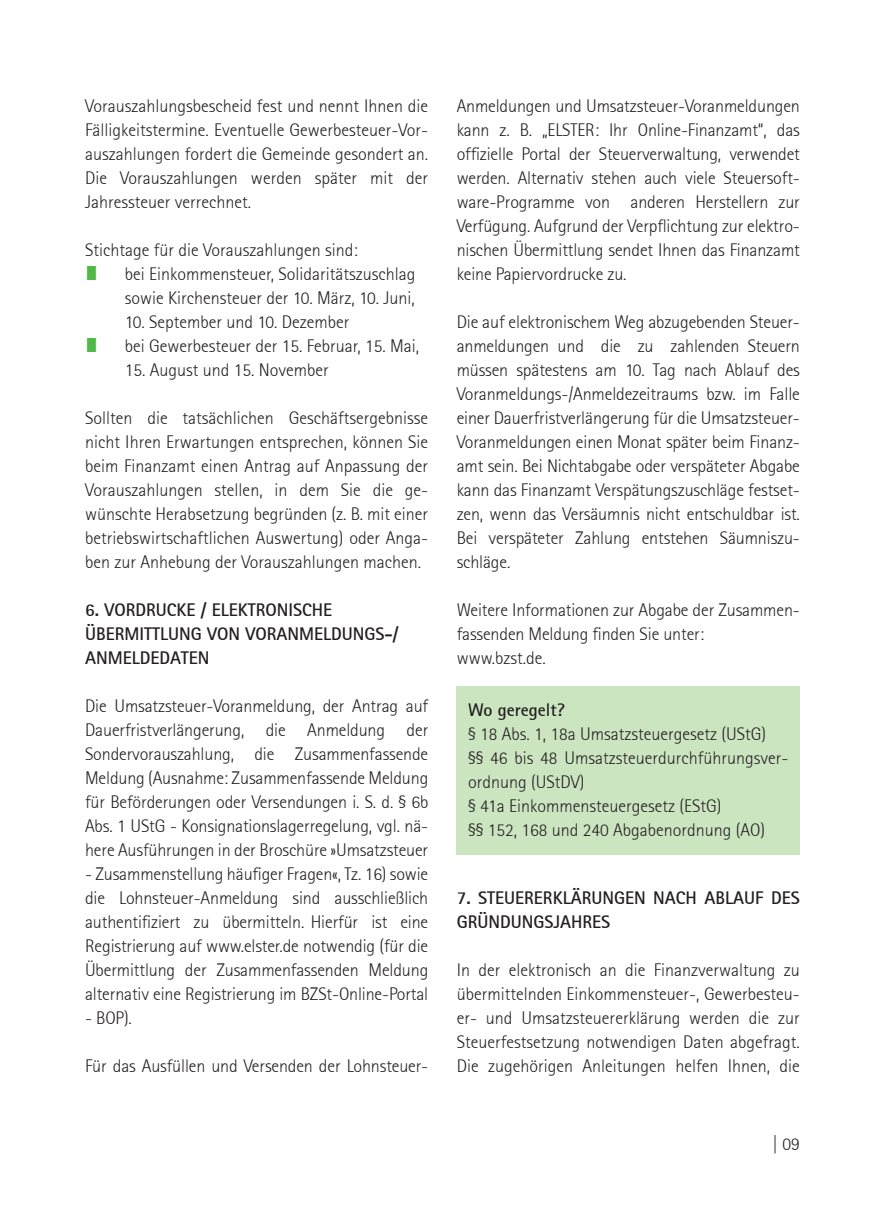
<style>
.page{position:relative;width:885px;height:1225px;background:#fff}
.page>*{position:absolute;margin:0;border:0;box-sizing:border-box;transform-origin:0 0}
.t1{font:300 18px/24px "Rotis Sans Serif";color:#231f20;text-align:justify}
.t2{font:700 18px/24px "Rotis Sans Serif";color:#231f20}
.t3{font:18px "OCRA Std";color:#51b848}
</style>
<div class="page">
<div style="left:456px;top:686px;width:343px;height:168px;background:#cce5c1"></div>
<p class="t1" style="left:85px;top:94px;width:345px">Vorauszahlungsbescheid fest und nennt Ihnen die Fälligkeitstermine. Eventuelle Gewerbesteuer-Vor&shy;auszahlungen fordert die Gemeinde gesondert an.<br>Die Vorauszahlungen werden später mit der Jahressteuer verrechnet.</p>
<p class="t1" style="left:85px;top:238px;width:274px">Stichtage für die Vorauszahlungen sind:</p>
<p class="t3" style="left:85px;top:265px;width:14px">þ</p>
<p class="t1" style="left:125px;top:262px;width:292px">bei Einkommensteuer, Solidaritätszuschlag sowie Kirchensteuer der 10. März, 10. Juni,</p>
<p class="t1" style="left:125px;top:310px;width:226px">10. September und 10. Dezember</p>
<p class="t3" style="left:85px;top:337px;width:14px">þ</p>
<p class="t1" style="left:125px;top:334px;width:296px">bei Gewerbesteuer der 15. Februar, 15. Mai,</p>
<p class="t1" style="left:125px;top:358px;width:205px">15. August und 15. November</p>
<p class="t1" style="left:85px;top:406px;width:345px">Sollten die tatsächlichen Geschäftsergebnisse nicht Ihren Erwartungen entsprechen, können Sie beim Finanzamt einen Antrag auf Anpassung der Vorauszahlungen stellen, in dem Sie die ge&shy;wünschte Herabsetzung begründen (z. B. mit einer betriebswirtschaftlichen Auswertung) oder Anga&shy;ben zur Anhebung der Vorauszahlungen machen.</p>
<p class="t2" style="left:85px;top:597px;width:247px">6. VORDRUCKE / ELEKTRONISCHE<br>ÜBERMI</p>
<p class="t2" style="left:85px;top:621px;width:315px;text-indent:59px">TTLUNG VON VORANMELDUNGS-/<br>ANMELDEDA</p>
<p class="t2" style="left:181px;top:645px;width:30px">TEN</p>
<p class="t1" style="left:85px;top:694px;width:345px">Die Umsatzsteuer-Voranmeldung, der Antrag auf Dauerfristverlängerung, die Anmeldung der Sondervorauszahlung, die Zusammenfassende Meldung (Ausnahme: Zusammenfassende Meldung für Beförderungen oder Versendungen i. S. d. § 6b Abs. 1 UStG - Konsignationslagerregelung, vgl. nä&shy;here Ausführungen in der Broschüre »Umsatzsteuer</p>
<p class="t1" style="left:85px;top:862px;width:345px">- Zusammenstellung häufiger Fragen«, Tz. 16) sowie die Lohnsteuer-Anmeldung sind ausschließlich authentifiziert zu übermitteln. Hierfür ist eine Registrierung auf www.elster.de notwendig (für die Übermittlung der Zusammenfassenden Meldung alternativ eine Registrierung im BZSt-Online-Portal</p>
<p class="t1" style="left:85px;top:1005px;width:48px">- BOP).</p>
<p class="t1" style="left:85px;top:1053px;width:345px">Für das Ausfüllen und Versenden der Lohnsteuer-</p>
<p class="t1" style="left:456px;top:93px;width:345px">Anmeldungen und Umsatzsteuer-Voranmeldungen kann z. B. „ELSTER: Ihr Online-Finanzamt“, das offizielle Portal der Steuerverwaltung, verwendet werden. Alternativ stehen auch viele Steuersoft&shy;ware-Programme von anderen Herstellern zur Verfügung. Aufgrund der Verpflichtung zur elektro&shy;nischen Übermittlung sendet Ihnen das Finanzamt keine Papiervordrucke zu.</p>
<p class="t1" style="left:456px;top:309px;width:345px">Die auf elektronischem Weg abzugebenden Steuer&shy;anmeldungen und die zu zahlenden Steuern müssen spätestens am 10. Tag nach Ablauf des Voranmeldungs-/Anmeldezeitraums bzw. im Falle einer Dauerfristverlängerung für die Umsatzsteuer-Voranmeldungen einen Monat später beim Finanz&shy;amt sein. Bei Nichtabgabe oder verspäteter Abgabe kann das Finanzamt Verspätungszuschläge festset&shy;zen, wenn das Versäumnis nicht entschuldbar ist.<br>Bei verspäteter Zahlung entstehen Säumniszu&shy;schläge.</p>
<p class="t1" style="left:456px;top:597px;width:345px;text-align:left">Weitere Informationen zur Abgabe der Zusammen&shy;fassenden Meldung finden Sie unter:<br>www.bzst.de.</p>
<p class="t2" style="left:468px;top:698px;width:98px">WO GEREGELT?</p>
<p class="t1" style="left:468px;top:722px;width:322px;text-align:left">§ 18 Abs. 1, 18a Umsatzsteuergesetz (UStG)<br>§§ 46 bis 48 Umsatzsteuerdurchführungsver&shy;ordnung (UStDV)<br>§ 41a Einkommensteuergesetz (EStG)<br>§§ 152, 168 und 240 Abgabenordnung (AO)</p>
<p class="t2" style="left:456px;top:885px;width:69px">7. STEUERER</p>
<p class="t2" style="left:552px;top:885px;width:229px">KLÄRUNGEN NACH ABLAUF DES</p>
<p class="t2" style="left:456px;top:909px;width:87px">GRÜNDUNGSJA</p>
<p class="t2" style="left:571px;top:909px;width:21px">HRES</p>
<p class="t1" style="left:456px;top:957px;width:345px">In der elektronisch an die Finanzverwaltung zu übermittelnden Einkommensteuer-, Gewerbesteu&shy;er- und Umsatzsteuererklärung werden die zur Steuerfestsetzung notwendigen Daten abgefragt.<br>Die zugehörigen Anleitungen helfen Ihnen, die</p>
<p class="t1" style="left:772px;top:1131px;width:29px">| 09</p>
</div>
